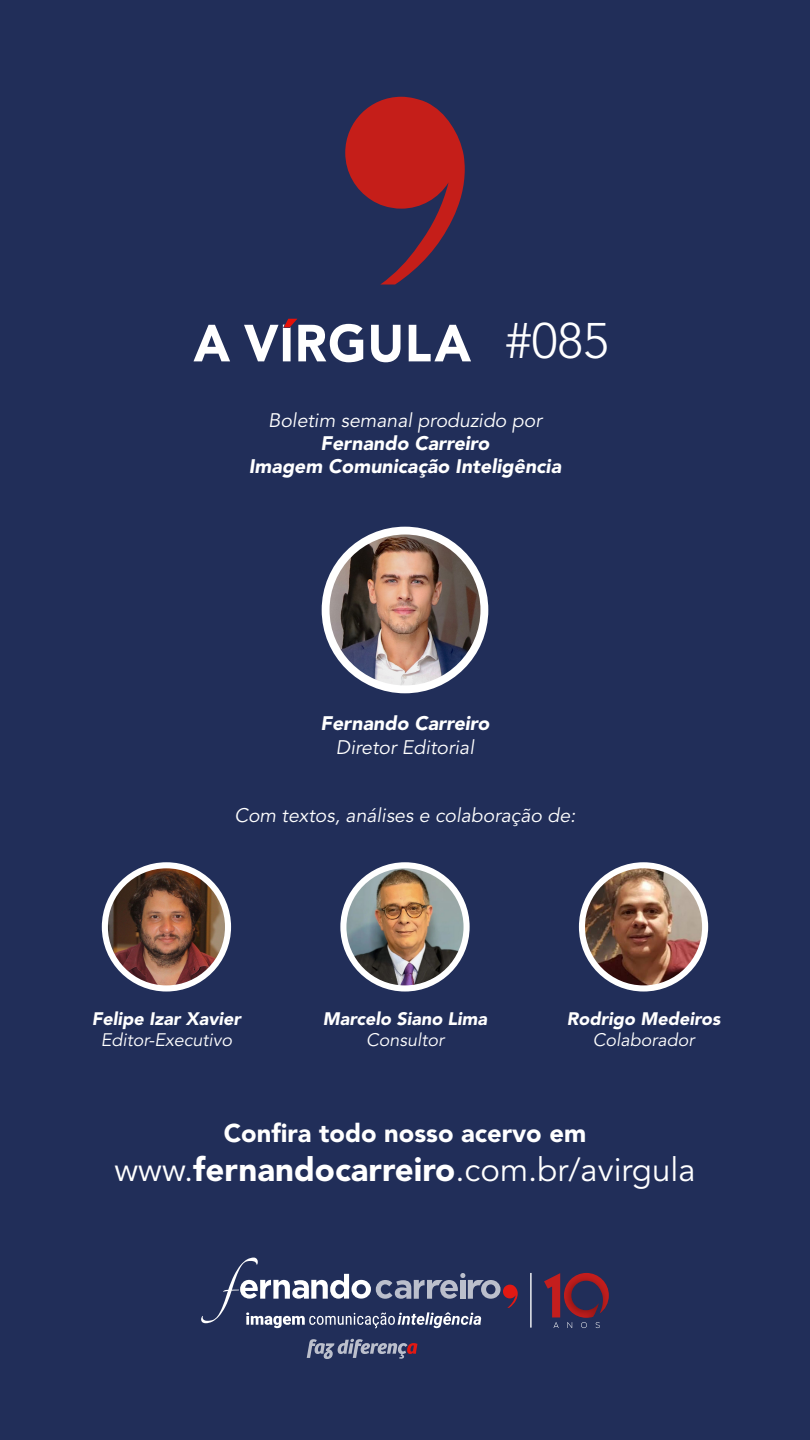
<style>
.page{position:relative;width:810px;height:1440px;background:#212e59}
.page>*{position:absolute;margin:0;border:0;box-sizing:border-box;transform-origin:0 0}
.t1{font:300 49.5px "Avenir LT Std";color:#fff}
.t2{font:33px "Avenir LT Std";color:#fff}
.t3{font:900 25.5px "Avenir LT Std";color:#fff}
.t4{font:italic 19.5px/23.4px "Avenir LT Std";color:#fff;text-align:center}
.t5{font:italic 900 19.5px "Avenir LT Std";color:#fff}
.t6{font:italic 900 18px "Avenir LT Std";color:#fff}
.t7{font:italic 18px "Avenir LT Std";color:#fff}
.s1{font-weight:900}
</style>
<div class="page">
<svg style="left:345px;top:97px;width:120px;height:188px"></svg>
<div style="left:322px;top:527px;width:166px;height:166px;background:#fff;border-radius:50%"></div>
<svg style="left:340px;top:862px;width:130px;height:130px;background:#eeeff2"></svg>
<svg style="left:102px;top:862px;width:129px;height:130px;background:#f2f1f3"></svg>
<div style="left:579px;top:862px;width:129px;height:130px;background:#fff;border-radius:50%"></div>
<img style="left:330px;top:535px;width:150px;height:150px;border-radius:75px">
<img style="left:346px;top:868px;width:118px;height:117px;border-radius:59px">
<img style="left:108px;top:868px;width:117px;height:117px;border-radius:59px">
<img style="left:585px;top:868px;width:117px;height:117px;border-radius:59px">
<svg style="left:544px;top:1273px;width:65px;height:55px"></svg>
<svg style="left:307px;top:1339px;width:110px;height:20px"></svg>
<svg style="left:201px;top:1258px;width:317px;height:70px"></svg>
<hr style="left:530px;top:1273px;width:2px;height:55px;background:#fff">
<svg style="left:194px;top:325px;width:36px;height:36px"></svg>
<svg style="left:371px;top:325px;width:30px;height:37px"></svg>
<svg style="left:409px;top:325px;width:62px;height:36px"></svg>
<svg style="left:244px;top:319px;width:119px;height:43px"></svg>
<p class="t1" style="left:506px;top:312px;width:104px">#085</p>
<p class="t4" style="left:268px;top:409px;width:275px">Boletim semanal produzido por<br><span class="s1">Fernando Carreiro</span></p>
<p class="t5" style="left:249px;top:455px;width:314px">Imagem Comunicação Inteligência</p>
<p class="t5" style="left:321px;top:712px;width:170px">Fernando Carreiro</p>
<p class="t4" style="left:336px;top:736px;width:140px">Diretor Editorial</p>
<p class="t4" style="left:234px;top:804px;width:343px">Com textos, análises e colaboração de:</p>
<p class="t6" style="left:92px;top:1008px;width:151px">Felipe Izar Xavier</p>
<p class="t7" style="left:101px;top:1030px;width:133px">Editor-Executivo</p>
<p class="t6" style="left:323px;top:1008px;width:166px">Marcelo Siano Lima</p>
<p class="t7" style="left:366px;top:1030px;width:79px">Consultor</p>
<p class="t6" style="left:567px;top:1008px;width:155px">Rodrigo Medeiros</p>
<p class="t7" style="left:593px;top:1030px;width:103px">Colaborador</p>
<p class="t3" style="left:224px;top:1118px;width:364px">Confira todo nosso acervo em</p>
<p class="t2" style="left:114px;top:1151px;width:583px">www.<span class="s1">fernandocarreiro</span>.com.br/avirgula</p>
</div>
